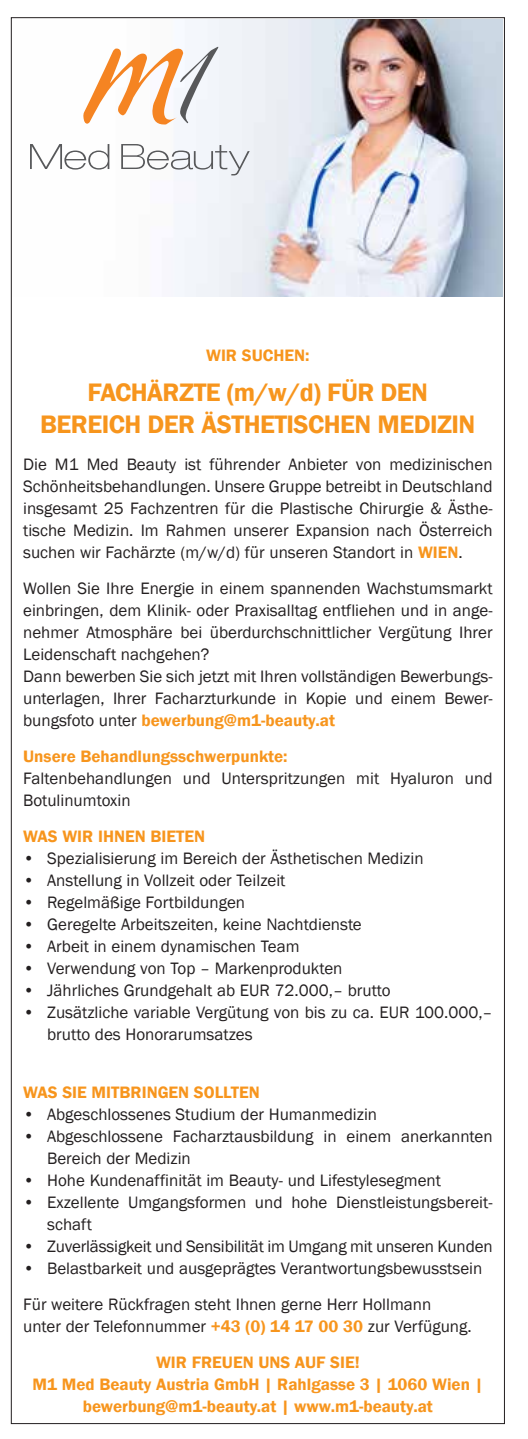
<style>
.page{position:relative;width:528px;height:1439px;background:#fff}
.page>*{position:absolute;margin:0;border:0;box-sizing:border-box;transform-origin:0 0}
.t1{font:600 26px/32px "Franklin Gothic";letter-spacing:-.02em;color:#f7951d;text-align:center}
.t2{font:17px/22px "Franklin Gothic";color:#231f20}
.t3{font:600 17px/22px "Franklin Gothic";color:#f7951d;text-align:center}
.s1{font-weight:600;color:#f7951d}
</style>
<div class="page">
<img style="left:175px;top:19px;width:328px;height:277px">
<svg style="left:83px;top:47px;width:135px;height:78px"></svg>
<svg style="left:30px;top:144px;width:220px;height:31px"></svg>
<p class="t3" style="left:206px;top:344px;width:105px">WIR SUCHEN:</p>
<h1 class="t1" style="left:40px;top:377px;width:436px">FACHÄRZTE (m/w/d) FÜR DEN<br>BEREICH DER ÄSTHETISCHEN MEDIZIN</h1>
<p class="t2" style="left:23px;top:453px;width:471px;text-align:justify">Die M1 Med Beauty ist führender Anbieter von medizinischen Schönheitsbehandlungen. Unsere Gruppe betreibt in Deutschland insgesamt 25 Fachzentren für die Plastische Chirurgie &amp; Ästhe&shy;tische Medizin. Im Rahmen unserer Expansion nach Österreich suchen wir Fachärzte (m/w/d) für unseren Standort in <span class="s1">WIEN</span>.</p>
<p class="t2" style="left:23px;top:577px;width:471px">Wollen Sie Ihre Energie in einem spannenden Wachstumsmarkt einbringen, dem Klinik- oder Praxisalltag entfliehen und in ange&shy;nehmer Atmosphäre bei überdurchschnittlicher Vergütung Ihrer Leidenschaft nachgehen?<br>Dann bewerben Sie sich jetzt mit Ihren vollständigen Bewerbungs&shy;unterlagen, Ihrer Facharzturkunde in Kopie und einem Bewer&shy;bungsfoto unter <span class="s1">bewerbung@m1-beauty.at</span></p>
<p class="t3" style="left:23px;top:745px;width:266px">Unsere Behandlungsschwerpunkte:</p>
<p class="t2" style="left:23px;top:767px;width:471px">Faltenbehandlungen und Unterspritzungen mit Hyaluron und<br>Botulinumtoxin</p>
<p class="t3" style="left:23px;top:825px;width:183px">WAS WIR IHNEN BIETEN</p>
<p class="t2" style="left:23px;top:847px;width:402px">• Spezialisierung im Bereich der Ästhetischen Medizin</p>
<p class="t2" style="left:23px;top:869px;width:264px">• Anstellung in Vollzeit oder Teilzeit</p>
<p class="t2" style="left:23px;top:891px;width:223px">• Regelmäßige Fortbildungen</p>
<p class="t2" style="left:23px;top:913px;width:340px">• Geregelte Arbeitszeiten, keine Nachtdienste</p>
<p class="t2" style="left:23px;top:935px;width:278px">• Arbeit in einem dynamischen Team</p>
<p class="t2" style="left:23px;top:957px;width:321px">• Verwendung von Top – Markenprodukten</p>
<p class="t2" style="left:23px;top:979px;width:369px">• Jährliches Grundgehalt ab EUR 72.000,– brutto</p>
<p class="t2" style="left:47px;top:1001px;width:447px;text-indent:-24px">• Zusätzliche variable Vergütung von bis zu ca. EUR 100.000,– brutto des Honorarumsatzes</p>
<p class="t3" style="left:23px;top:1081px;width:238px">WAS SIE MITBRINGEN SOLLTEN</p>
<p class="t2" style="left:23px;top:1103px;width:355px">• Abgeschlossenes Studium der Humanmedizin</p>
<p class="t2" style="left:47px;top:1125px;width:447px;text-indent:-24px">• Abgeschlossene Facharztausbildung in einem anerkannten<br>Bereich der Medizin</p>
<p class="t2" style="left:23px;top:1169px;width:419px">• Hohe Kundenaffinität im Beauty- und Lifestylesegment</p>
<p class="t2" style="left:47px;top:1191px;width:447px;text-indent:-24px">• Exzellente Umgangsformen und hohe Dienstleistungsbereit&shy;schaft</p>
<p class="t2" style="left:23px;top:1235px;width:471px">• Zuverlässigkeit und Sensibilität im Umgang mit unseren Kunden</p>
<p class="t2" style="left:23px;top:1250px;width:460px;line-height:36px">• Belastbarkeit und ausgeprägtes Verantwortungsbewusstsein<br>Für weitere Rückfragen steht Ihnen gerne Herr Hollmann</p>
<p class="t2" style="left:156px;top:1308px;width:317px;line-height:36px;text-indent:-133px">unter der Telefonnummer <span class="s1">+43 (0) 14 17 00 30</span> zur Verfügung.<br><span class="s1">WIR FREUEN UNS AUF SIE!</span></p>
<p class="t3" style="left:32px;top:1373px;width:452px">M1 Med Beauty Austria GmbH | Rahlgasse 3 | 1060 Wien | bewerbung@m1-beauty.at | www.m1-beauty.at</p>
</div>
